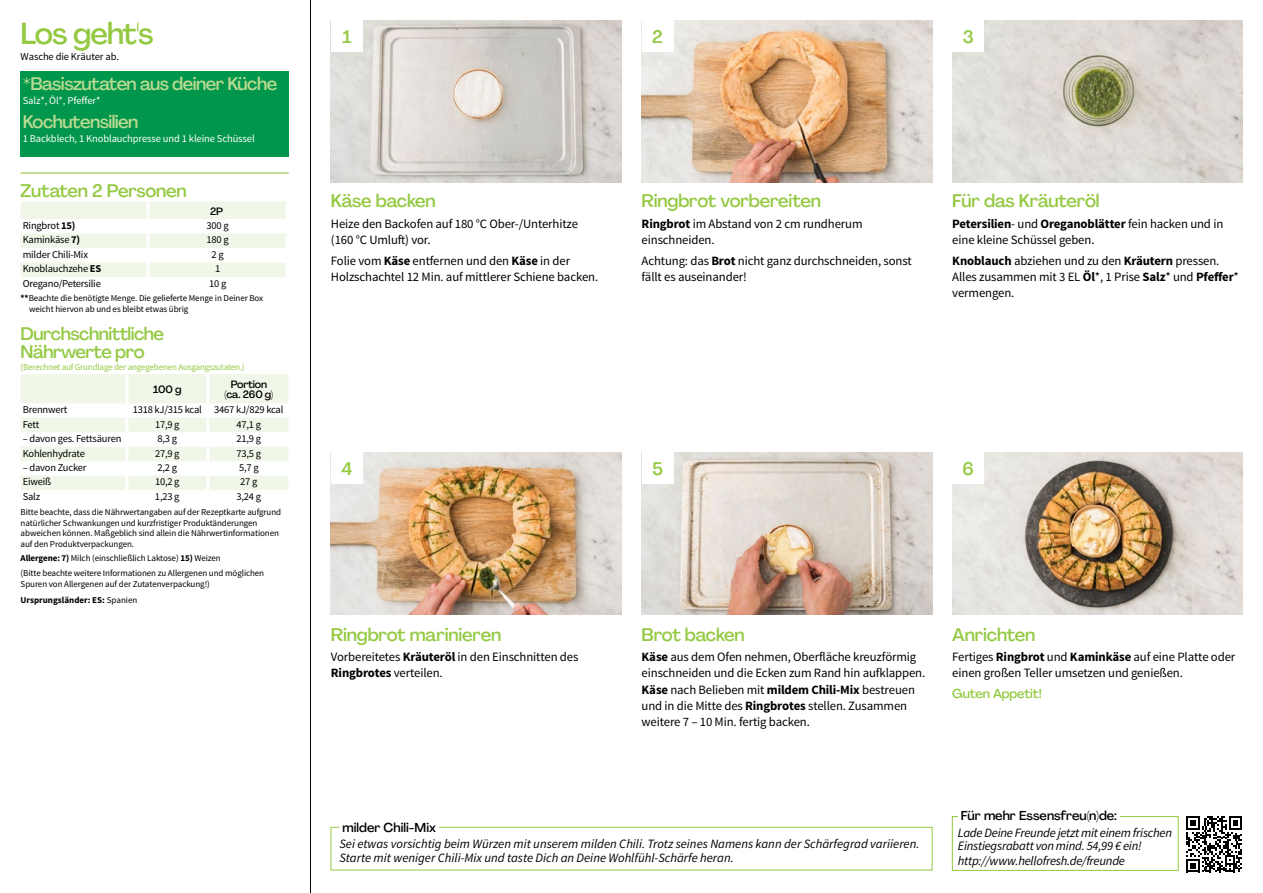
<style>
.page{position:relative;width:1263px;height:893px;background:#fff}
.page>*{position:absolute;margin:0;border:0;box-sizing:border-box;transform-origin:0 0}
.t1{font:500 30px "Agrandir";letter-spacing:-.03em;color:#94c942}
.t2{font:500 18px/18px "Agrandir";letter-spacing:-.015em;color:#94c942}
.t3{font:500 18px "Agrandir";letter-spacing:-.03em;color:#bbdb92}
.t4{font:12.75px/16.4px "Source Sans Pro";letter-spacing:-.01em;color:#000}
.t5{font:italic 12.75px/13.5px "Source Sans Pro";color:#000}
.t6{font:italic 12.75px/13.8px "Source Sans Pro";letter-spacing:-.02em;color:#000}
.t7{font:500 12.75px "Agrandir";color:#000}
.t8{font:500 12.75px "Agrandir";letter-spacing:-.01em;color:#94c942}
.t9{font:10.5px "Source Sans Pro";letter-spacing:-.02em;color:#000}
.t10{font:10.5px "Source Sans Pro";letter-spacing:-.01em;color:#fff}
.t11{font:500 10.5px/10.2px "Agrandir";letter-spacing:-.02em;color:#000;text-align:center}
.t12{font:9px/10.5px "Source Sans Pro";letter-spacing:-.01em;color:#000}
.t13{font:9px "Source Sans Pro";letter-spacing:-.02em;color:#94c942}
.s1{font-weight:700}
</style>
<div class="page">
<hr style="left:310px;top:0;width:1px;height:893px;background:#000">
<img style="left:952px;top:452px;width:291px;height:162px">
<img style="left:642px;top:452px;width:290px;height:162px">
<img style="left:331px;top:452px;width:290px;height:162px">
<img style="left:952px;top:20px;width:291px;height:162px">
<img style="left:642px;top:20px;width:290px;height:162px">
<img style="left:331px;top:20px;width:290px;height:162px">
<hr style="left:21px;top:172px;width:268px;height:2px;background:#94c942">
<div style="left:21px;top:72px;width:268px;height:85px;background:#00964c"></div>
<div style="left:21px;top:201px;width:265px;height:18px;background:#f1f7e8"></div>
<svg style="left:21px;top:234px;width:265px;height:43px"></svg>
<hr style="left:147px;top:201px;width:3px;height:18px;background:#fff">
<hr style="left:147px;top:234px;width:3px;height:14px;background:#fff">
<hr style="left:147px;top:248px;width:3px;height:14px;background:#fff">
<hr style="left:147px;top:262px;width:3px;height:15px;background:#fff">
<svg style="left:21px;top:374px;width:267px;height:116px"></svg>
<hr style="left:125px;top:374px;width:3px;height:29px;background:#fff">
<hr style="left:125px;top:403px;width:3px;height:15px;background:#fff">
<hr style="left:125px;top:418px;width:3px;height:14px;background:#fff">
<hr style="left:125px;top:432px;width:3px;height:15px;background:#fff">
<hr style="left:125px;top:447px;width:3px;height:14px;background:#fff">
<hr style="left:125px;top:461px;width:3px;height:15px;background:#fff">
<hr style="left:125px;top:476px;width:3px;height:14px;background:#fff">
<hr style="left:206px;top:374px;width:3px;height:29px;background:#fff">
<hr style="left:206px;top:403px;width:3px;height:15px;background:#fff">
<hr style="left:206px;top:418px;width:3px;height:14px;background:#fff">
<hr style="left:206px;top:432px;width:3px;height:15px;background:#fff">
<hr style="left:206px;top:447px;width:3px;height:14px;background:#fff">
<hr style="left:206px;top:461px;width:3px;height:15px;background:#fff">
<hr style="left:206px;top:476px;width:3px;height:14px;background:#fff">
<div style="left:331px;top:827px;width:601px;height:43px;border:1px solid #94c942"></div>
<hr style="left:339px;top:818px;width:3px;height:15px;background:#fff">
<div style="left:342px;top:820px;width:94px;height:15px;background:#fff"></div>
<hr style="left:436px;top:818px;width:3px;height:15px;background:#fff">
<div style="left:952px;top:816px;width:226px;height:55px;border:1px solid #94c942"></div>
<div style="left:958px;top:808px;width:162px;height:15px;background:#fff"></div>
<svg style="left:1186px;top:816px;width:56px;height:56px"></svg>
<div style="left:331px;top:20px;width:32px;height:32px;background:#fff"></div>
<div style="left:642px;top:20px;width:31px;height:32px;background:#fff"></div>
<div style="left:952px;top:20px;width:32px;height:32px;background:#fff"></div>
<div style="left:331px;top:452px;width:32px;height:32px;background:#fff"></div>
<div style="left:642px;top:452px;width:31px;height:32px;background:#fff"></div>
<div style="left:952px;top:452px;width:32px;height:32px;background:#fff"></div>
<h1 class="t1" style="left:21px;top:15px;width:134px">Los geht's</h1>
<p class="t9" style="left:21px;top:50px;width:100px">Wasche die Kräuter ab.</p>
<h2 class="t3" style="left:23px;top:72px;width:256px">*Basiszutaten aus deiner Küche</h2>
<p class="t10" style="left:23px;top:94px;width:79px">Salz*, Öl*, Pfeffer*</p>
<h2 class="t3" style="left:23px;top:110px;width:117px">Kochutensilien</h2>
<p class="t10" style="left:23px;top:132px;width:233px">1 Backblech, 1 Knoblauchpresse und 1 kleine Schüssel</p>
<h2 class="t2" style="left:21px;top:182px;width:168px">Zutaten 2 Personen</h2>
<p class="t11" style="left:210px;top:206px;width:14px">2P</p>
<p class="t9" style="left:23px;top:219px;width:54px">Ringbrot <span class="s1">15)</span></p>
<p class="t9" style="left:207px;top:219px;width:24px">300 g</p>
<p class="t9" style="left:23px;top:233px;width:59px">Kaminkäse <span class="s1">7)</span></p>
<p class="t9" style="left:207px;top:233px;width:24px">180 g</p>
<p class="t9" style="left:23px;top:248px;width:67px">milder Chili-Mix</p>
<p class="t9" style="left:212px;top:248px;width:14px">2 g</p>
<p class="t9" style="left:23px;top:262px;width:80px">Knoblauchzehe <span class="s1">ES</span></p>
<p class="t9" style="left:215px;top:262px;width:7px">1</p>
<p class="t9" style="left:23px;top:277px;width:80px">Oregano/Petersilie</p>
<p class="t9" style="left:209px;top:277px;width:19px">10 g</p>
<p class="t12" style="left:29px;top:293px;width:236px;text-indent:-8px"><span class="s1">**</span>Beachte die benötigte Menge. Die gelieferte Menge in Deiner Box weicht hiervon ab und es bleibt etwas übrig</p>
<h2 class="t2" style="left:21px;top:325px;width:145px">Durchschnittliche<br>Nährwerte pro</h2>
<p class="t13" style="left:21px;top:361px;width:226px">(Berechnet auf Grundlage der angegebenen Ausgangszutaten.)</p>
<p class="t11" style="left:153px;top:384px;width:30px">100 g</p>
<p class="t11" style="left:224px;top:379px;width:50px">Portion (ca. 260 g)</p>
<p class="t9" style="left:23px;top:403px;width:46px">Brennwert</p>
<p class="t9" style="left:133px;top:403px;width:152px">1318 kJ/315 kcal 3467 kJ/829 kcal</p>
<p class="t9" style="left:23px;top:418px;width:18px">Fett</p>
<p class="t9" style="left:155px;top:418px;width:26px">17,9 g</p>
<p class="t9" style="left:237px;top:418px;width:26px">47,1 g</p>
<p class="t9" style="left:23px;top:432px;width:100px">– davon ges. Fettsäuren</p>
<p class="t9" style="left:158px;top:432px;width:21px">8,3 g</p>
<p class="t9" style="left:237px;top:432px;width:26px">21,9 g</p>
<p class="t9" style="left:23px;top:446px;width:64px">Kohlenhydrate</p>
<p class="t9" style="left:155px;top:446px;width:26px">27,9 g</p>
<p class="t9" style="left:237px;top:446px;width:26px">73,5 g</p>
<p class="t9" style="left:23px;top:461px;width:65px">– davon Zucker</p>
<p class="t9" style="left:157px;top:461px;width:21px">2,2 g</p>
<p class="t9" style="left:239px;top:461px;width:21px">5,7 g</p>
<p class="t9" style="left:23px;top:475px;width:30px">Eiweiß</p>
<p class="t9" style="left:155px;top:475px;width:26px">10,2 g</p>
<p class="t9" style="left:240px;top:475px;width:19px">27 g</p>
<p class="t9" style="left:23px;top:490px;width:19px">Salz</p>
<p class="t9" style="left:155px;top:490px;width:26px">1,23 g</p>
<p class="t9" style="left:237px;top:490px;width:26px">3,24 g</p>
<p class="t12" style="left:21px;top:507px;width:262px">Bitte beachte, dass die Nährwertangaben auf der Rezeptkarte aufgrund natürlicher Schwankungen und kurzfristiger Produktänderungen abweichen können. Maßgeblich sind allein die Nährwertinformationen auf den Produktverpackungen.</p>
<p class="t12" style="left:21px;top:551px;width:245px;line-height:14.7px"><span class="s1">Allergene: 7)</span> Milch (einschließlich Laktose) <span class="s1">15)</span> Weizen<br>(Bitte beachte weitere Informationen zu Allergenen und möglichen</p>
<p class="t12" style="left:21px;top:576px;width:191px;line-height:16.2px">Spuren von Allergenen auf der Zutatenverpackung!)<br><span class="s1">Ursprungsländer: ES:</span> Spanien</p>
<h2 class="t2" style="left:342px;top:28px;width:11px">1</h2>
<h2 class="t2" style="left:652px;top:28px;width:12px">2</h2>
<h2 class="t2" style="left:963px;top:28px;width:13px">3</h2>
<h2 class="t2" style="left:331px;top:192px;width:106px">Käse backen</h2>
<p class="t4" style="left:331px;top:216px;width:249px">Heize den Backofen auf 180 °C Ober-/Unterhitze (160 °C Umluft) vor.</p>
<p class="t4" style="left:331px;top:253px;width:269px">Folie vom <span class="s1">Käse</span> entfernen und den <span class="s1">Käse</span> in der<br>Holzschachtel 12 Min. auf mittlerer Schiene backen.</p>
<h2 class="t2" style="left:642px;top:192px;width:181px">Ringbrot vorbereiten</h2>
<p class="t4" style="left:642px;top:216px;width:222px"><span class="s1">Ringbrot</span> im Abstand von 2 cm rundherum einschneiden.</p>
<p class="t4" style="left:642px;top:253px;width:272px">Achtung: das <span class="s1">Brot</span> nicht ganz durchschneiden, sonst fällt es auseinander!</p>
<h2 class="t2" style="left:952px;top:192px;width:149px">Für das Kräuteröl</h2>
<p class="t4" style="left:952px;top:216px;width:272px"><span class="s1">Petersilien</span>- und <span class="s1">Oreganoblätter</span> fein hacken und in eine kleine Schüssel geben.</p>
<p class="t4" style="left:952px;top:253px;width:288px"><span class="s1">Knoblauch</span> abziehen und zu den <span class="s1">Kräutern</span> pressen.<br>Alles zusammen mit 3 EL <span class="s1">Öl</span>*, 1 Prise <span class="s1">Salz</span>* und <span class="s1">Pfeffer</span>* vermengen.</p>
<h2 class="t2" style="left:341px;top:460px;width:12px">4</h2>
<h2 class="t2" style="left:652px;top:460px;width:12px">5</h2>
<h2 class="t2" style="left:962px;top:460px;width:13px">6</h2>
<h2 class="t2" style="left:331px;top:625px;width:172px">Ringbrot marinieren</h2>
<p class="t4" style="left:331px;top:649px;width:249px">Vorbereitetes <span class="s1">Kräuteröl</span> in den Einschnitten des<br><span class="s1">Ringbrotes</span> verteilen.</p>
<h2 class="t2" style="left:642px;top:625px;width:104px">Brot backen</h2>
<p class="t4" style="left:642px;top:649px;width:285px"><span class="s1">Käse</span> aus dem Ofen nehmen, Oberfläche kreuzförmig einschneiden und die Ecken zum Rand hin aufklappen.<br><span class="s1">Käse</span> nach Belieben mit <span class="s1">mildem Chili-Mix</span> bestreuen und in die Mitte des <span class="s1">Ringbrotes</span> stellen. Zusammen weitere 7 – 10 Min. fertig backen.</p>
<h2 class="t2" style="left:952px;top:625px;width:85px">Anrichten</h2>
<p class="t4" style="left:952px;top:649px;width:284px">Fertiges <span class="s1">Ringbrot</span> und <span class="s1">Kaminkäse</span> auf eine Platte oder einen großen Teller umsetzen und genießen.</p>
<p class="t8" style="left:952px;top:686px;width:91px">Guten Appetit!</p>
<p class="t7" style="left:342px;top:820px;width:95px">milder Chili-Mix</p>
<p class="t5" style="left:339px;top:837px;width:581px">Sei etwas vorsichtig beim Würzen mit unserem milden Chili. Trotz seines Namens kann der Schärfegrad variieren.<br>Starte mit weniger Chili-Mix und taste Dich an Deine Wohlfühl-Schärfe heran.</p>
<p class="t7" style="left:961px;top:807px;width:157px">Für mehr Essensfreu(n)de:</p>
<p class="t6" style="left:958px;top:825px;width:216px">Lade Deine Freunde jetzt mit einem frischen<br>Einstiegsrabatt von mind. 54,99 € ein!</p>
<p class="t6" style="left:958px;top:854px;width:169px">http://www.hellofresh.de/freunde</p>
</div>
